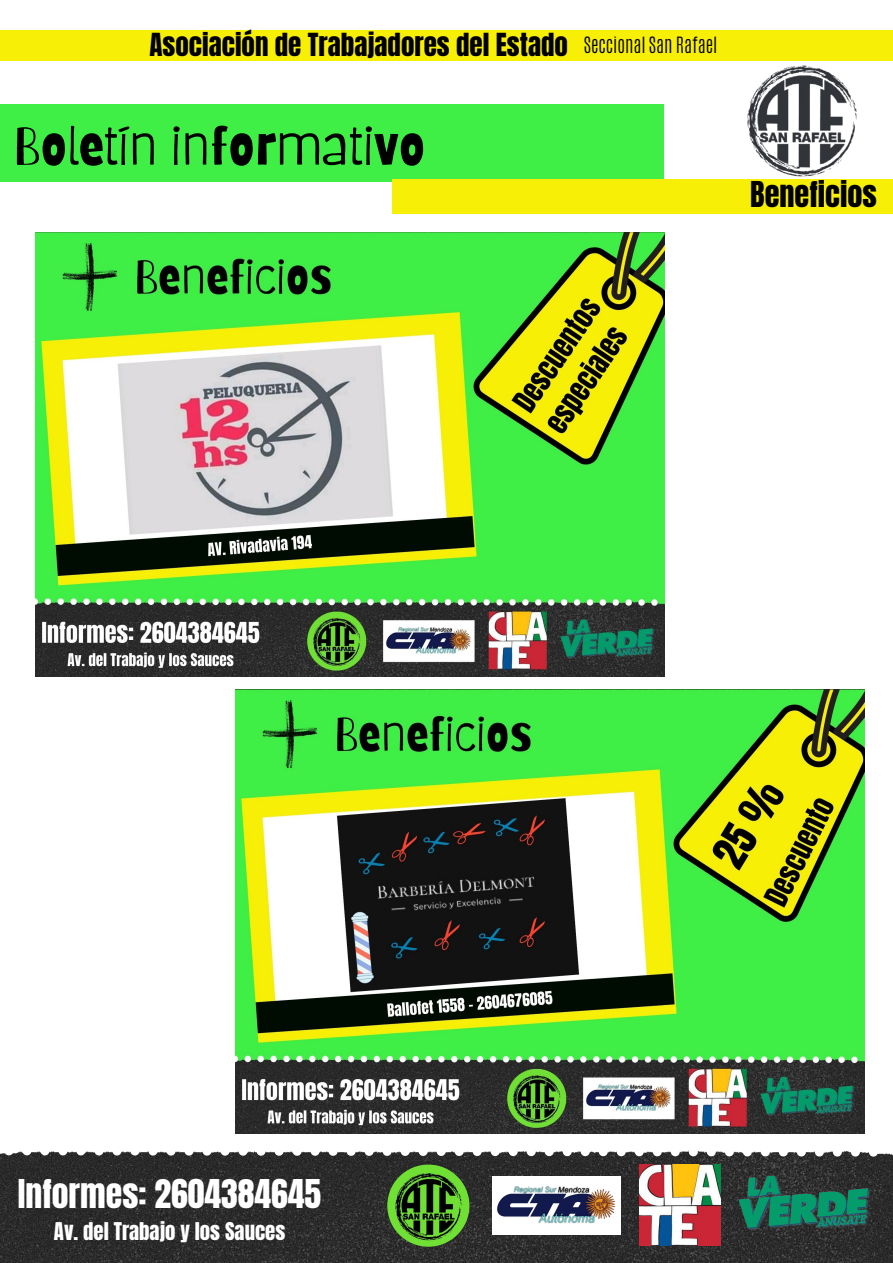
<style>
.page{position:relative;width:893px;height:1263px;background:#fff}
.page>*{position:absolute;margin:0;border:0;box-sizing:border-box;transform-origin:0 0}
.t1{font:52.43px "Barriecito";color:#000}
.t2{font:33.75px "Anton";color:#fff}
.t3{font:30.3px "Anton";color:#000}
.t4{font:27px "Anton";color:#000}
.t5{font:20.77px "Anton";color:#fff}
.t6{font:300 18.75px "Antonio";color:#000}
</style>
<div class="page">
<div style="left:0;top:104px;width:664px;height:77px;background:#3fef46"></div>
<img style="left:0;top:1153px;width:893px;height:110px">
<svg style="left:4px;top:1150px;width:874px;height:6px"></svg>
<img style="left:639px;top:1164px;width:81px;height:81px">
<img style="left:387px;top:1164px;width:82px;height:83px;border-radius:50%">
<img style="left:493px;top:1177px;width:127px;height:57px">
<img style="left:738px;top:1174px;width:133px;height:57px">
<div style="left:392px;top:179px;width:501px;height:35px;background:#f8ef07"></div>
<div style="left:0;top:30px;width:893px;height:30px;background:#f8ef07"></div>
<img style="left:747px;top:65px;width:110px;height:112px">
<img style="left:35px;top:232px;width:629px;height:444px">
<img style="left:235px;top:690px;width:629px;height:444px">
<p class="t4" style="left:149px;top:25px;width:420px">Asociación de Trabajadores del Estado</p>
<p class="t6" style="left:584px;top:31px;width:135px">Seccional San Rafael</p>
<p class="t1" style="left:14px;top:114px;width:413px">Boletín informativo</p>
<p class="t3" style="left:750px;top:173px;width:128px">Beneficios</p>
<p class="t2" style="left:18px;top:1169px;width:305px">Informes: 2604384645</p>
<p class="t5" style="left:54px;top:1217px;width:233px">Av. del Trabajo y los Sauces</p>
</div>
